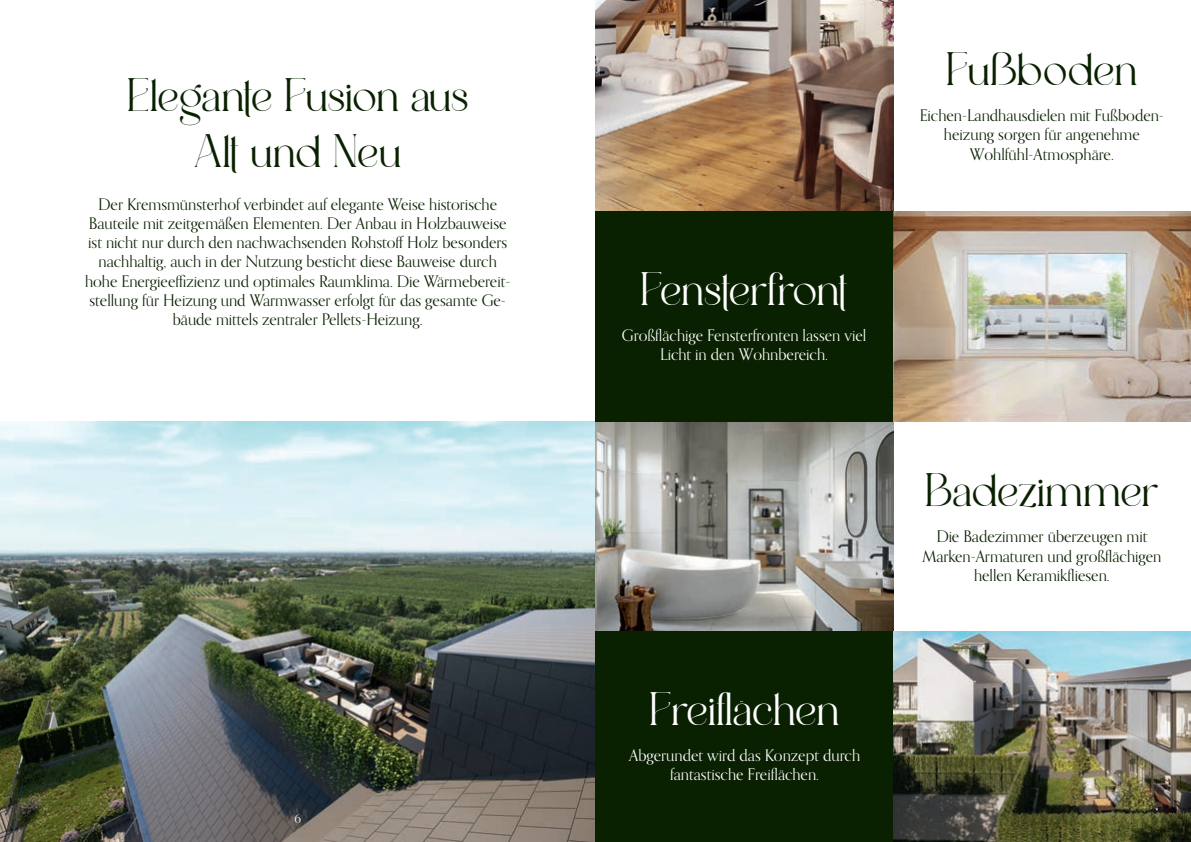
<style>
.page{position:relative;width:1191px;height:842px;background:#fff}
.page>*{position:absolute;margin:0;border:0;box-sizing:border-box;transform-origin:0 0}
.t1{font:47px/56.4px "Al Bizantheum";color:#092001;text-align:center}
.t2{font:47px "Al Bizantheum";letter-spacing:-.01em;color:#fff}
.t3{font:16px/19.2px "Orpheus Pro";color:#092001;text-align:center}
.t4{font:16px/19.2px "Orpheus Pro";color:#fff;text-align:center}
.t5{font:12px "Orpheus Pro";color:#fff}
</style>
<div class="page">
<img style="left:0;top:422px;width:595px;height:420px">
<img style="left:595px;top:0;width:298px;height:211px">
<img style="left:893px;top:211px;width:298px;height:211px">
<img style="left:595px;top:422px;width:298px;height:209px">
<div style="left:595px;top:631px;width:298px;height:211px;background:#092001"></div>
<div style="left:595px;top:211px;width:298px;height:211px;background:#092001"></div>
<img style="left:893px;top:631px;width:298px;height:211px">
<h1 class="t1" style="left:127px;top:66px;width:342px">Elegante Fusion aus<br>Alt und Neu</h1>
<p class="t3" style="left:85px;top:194px;width:427px">Der Kremsmünsterhof verbindet auf elegante Weise historische Bauteile mit zeitgemäßen Elementen. Der Anbau in Holzbauweise ist nicht nur durch den nachwachsenden Rohstoff Holz besonders nachhaltig, auch in der Nutzung besticht diese Bauweise durch hohe Energieeffizienz und optimales Raumklima. Die Wärmebereit&shy;stellung für Heizung und Warmwasser erfolgt für das gesamte Ge&shy;bäude mittels zentraler Pellets-Heizung.</p>
<p class="t5" style="left:294px;top:811px;width:8px">6</p>
<h1 class="t2" style="left:640px;top:261px;width:208px">Fensterfront</h1>
<p class="t4" style="left:622px;top:325px;width:246px">Großflächige Fensterfronten lassen viel<br>Licht in den Wohnbereich.</p>
<h1 class="t2" style="left:649px;top:681px;width:191px">Freiflächen</h1>
<p class="t4" style="left:629px;top:745px;width:233px">Abgerundet wird das Konzept durch fantastische Freiflächen.</p>
<h1 class="t1" style="left:946px;top:41px;width:193px">Fußboden</h1>
<p class="t3" style="left:919px;top:105px;width:246px">Eichen-Landhausdielen mit Fußboden&shy;heizung sorgen für angenehme<br>Wohlfühl-Atmosphäre.</p>
<h1 class="t1" style="left:925px;top:462px;width:235px">Badezimmer</h1>
<p class="t3" style="left:922px;top:527px;width:240px">Die Badezimmer überzeugen mit<br>Marken-Armaturen und großflächigen hellen Keramikfliesen.</p>
</div>
